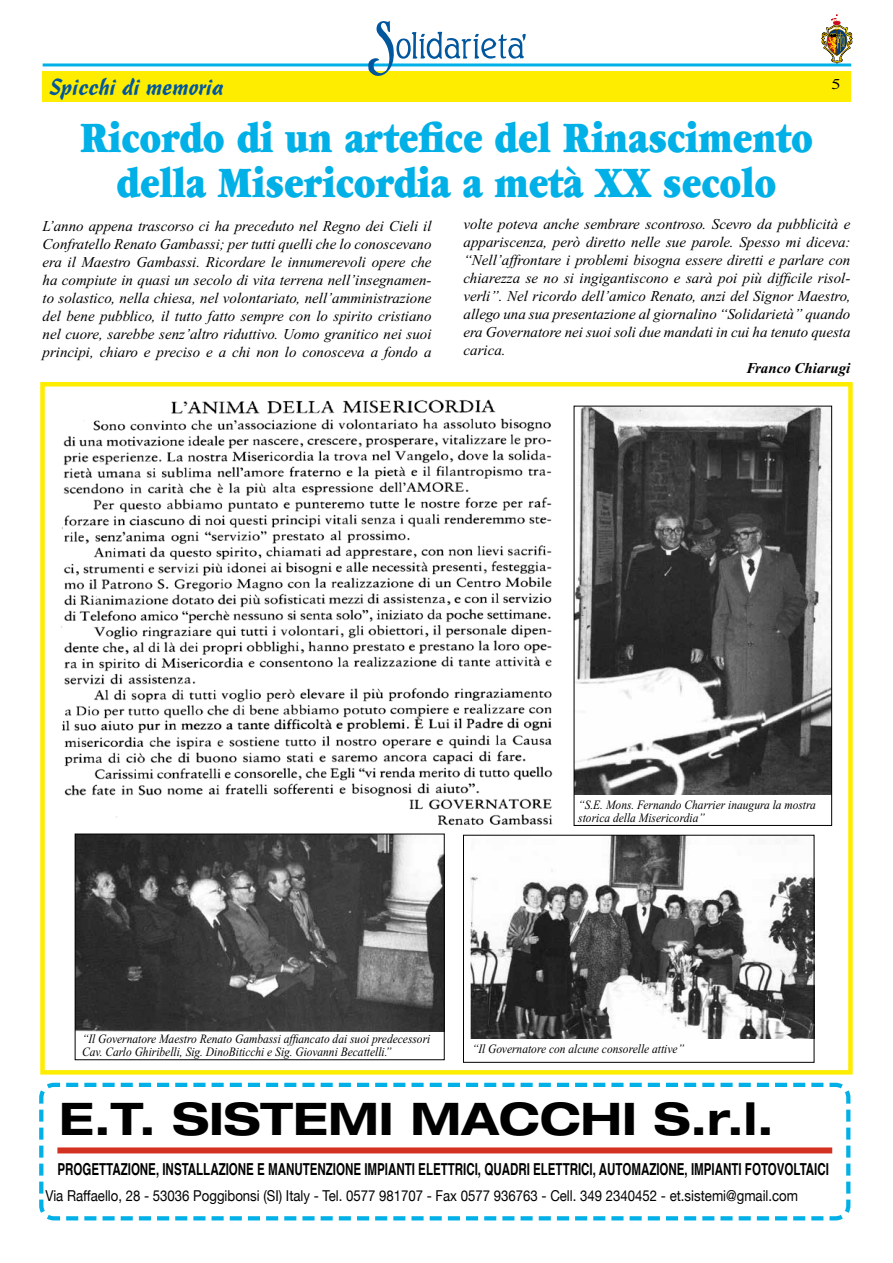
<style>
.page{position:relative;width:893px;height:1263px;background:#fff}
.page>*{position:absolute;margin:0;border:0;box-sizing:border-box;transform-origin:0 0}
.t1{font:900 45.3px/45px "Garamond";color:#00b0e6;text-align:center;scale:.8 1}
.t2{font:700 expanded 45px "Helvetica Neue";color:#000}
.t3{font:22.5px "Cascade Script";color:#00579e}
.t4{font:700 16.5px "Helvetica";color:#000;scale:.7 1}
.t5{font:italic 15px/18px "Times New Roman";color:#000;text-align:justify}
.t6{font:15px "Helvetica Neue";color:#000;scale:.88 1}
.t7{font:italic 700 15px "Times New Roman";color:#000}
.t8{font:15px "Times New Roman";color:#000;scale:1.3 1}
.t9{font:italic 12.75px/13.5px "Times New Roman";color:#000;scale:.9 1}
</style>
<div class="page">
<div style="left:43px;top:72px;width:808px;height:30px;background:#ffed00"></div>
<hr style="left:43px;top:63px;width:808px;height:3px;background:#00b0e6">
<svg style="left:366px;top:21px;width:30px;height:55px"></svg>
<svg style="left:396px;top:38px;width:15px;height:21px"></svg>
<div style="left:399px;top:40px;width:9px;height:17px;background:#fff;border-radius:50%"></div>
<svg style="left:412px;top:32px;width:114px;height:27px"></svg>
<svg style="left:39px;top:1082px;width:812px;height:139px"></svg>
<svg style="left:821px;top:13px;width:31px;height:50px"></svg>
<div style="left:57px;top:1147px;width:775px;height:6px;background:#d43220"></div>
<div style="left:40px;top:382px;width:813px;height:692px;border:4px solid #ffed00"></div>
<img style="left:61px;top:399px;width:492px;height:427px">
<img style="left:576px;top:408px;width:254px;height:387px">
<div style="left:574px;top:406px;width:258px;height:420px;border:1px solid #000"></div>
<img style="left:77px;top:836px;width:365px;height:195px">
<div style="left:75px;top:834px;width:369px;height:226px;border:1px solid #000"></div>
<img style="left:470px;top:837px;width:342px;height:202px">
<div style="left:463px;top:835px;width:351px;height:227px;border:1px solid #000"></div>
<h3 class="t3" style="left:50px;top:73px;width:175px">Spicchi di memoria</h3>
<h1 class="t1" style="left:80px;top:115px;width:918px">Ricordo di un artefice del Rinascimento della Misericordia a metà XX secolo</h1>
<p class="t5" style="left:43px;top:217px;width:391px">L’anno appena trascorso ci ha preceduto nel Regno dei Cieli il Confratello Renato Gambassi; per tutti quelli che lo conoscevano era il Maestro Gambassi. Ricordare le innumerevoli opere che ha compiute in quasi un secolo di vita terrena nell’insegnamen&shy;to solastico, nella chiesa, nel volontariato, nell’amministrazione del bene pubblico, il tutto fatto sempre con lo spirito cristiano nel cuore, sarebbe senz’altro riduttivo. Uomo granitico nei suoi principi, chiaro e preciso e a chi non lo conosceva a fondo a</p>
<p class="t5" style="left:463px;top:215px;width:388px">volte poteva anche sembrare scontroso. Scevro da pubblicità e appariscenza, però diretto nelle sue parole. Spesso mi diceva: “Nell’affrontare i problemi bisogna essere diretti e parlare con chiarezza se no si ingigantiscono e sarà poi più difficile risol&shy;verli”. Nel ricordo dell’amico Renato, anzi del Signor Maestro, allego una sua presentazione al giornalino “Solidarietà” quando era Governatore nei suoi soli due mandati in cui ha tenuto questa carica.</p>
<p class="t7" style="left:747px;top:360px;width:105px">Franco Chiarugi</p>
<p class="t8" style="left:831px;top:76px;width:9px">5</p>
<p class="t9" style="left:578px;top:798px;width:265px">“S.E. Mons. Fernando Charrier inaugura la mostra storica della Misericordia”</p>
<p class="t9" style="left:82px;top:1032px;width:388px">“Il Governatore Maestro Renato Gambassi affiancato dai suoi predecessori<br>Cav. Carlo Ghiribelli, Sig. DinoBiticchi e Sig. Giovanni Becattelli.”</p>
<p class="t9" style="left:472px;top:1042px;width:237px">“Il Governatore con alcune consorelle attive”</p>
<h2 class="t2" style="left:59px;top:1091px;width:716px">E.T. SISTEMI MACCHI S.r.l.</h2>
<p class="t4" style="left:57px;top:1156px;width:1104px">PROGETTAZIONE, INSTALLAZIONE E MANUTENZIONE IMPIANTI ELETTRICI, QUADRI ELETTRICI, AUTOMAZIONE, IMPIANTI FOTOVOLTAICI</p>
<p class="t6" style="left:46px;top:1184px;width:857px">Via Raffaello, 28 - 53036 Poggibonsi (SI) Italy - Tel. 0577 981707 - Fax 0577 936763 - Cell. 349 2340452 - et.sistemi@gmail.com</p>
</div>
